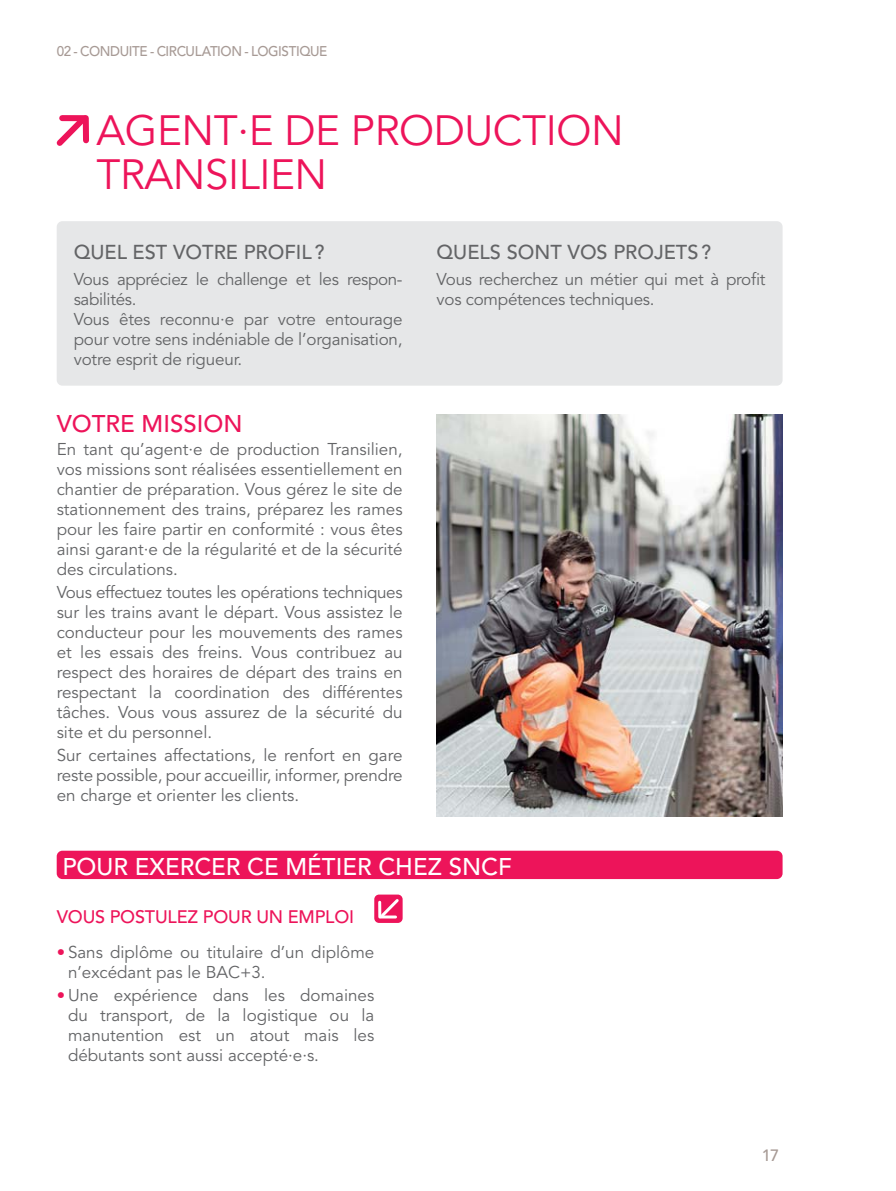
<style>
.page{position:relative;width:896px;height:1191px;background:#fff}
.page>*{position:absolute;margin:0;border:0;box-sizing:border-box;transform-origin:0 0}
.t1{font:42px/44px "Avenir LT Std";letter-spacing:-.01em;color:#ed145a}
.t2{font:500 24px "Avenir LT Std";color:#fff}
.t3{font:500 24px "Avenir LT Std";color:#ed145a}
.t4{font:500 20px "Avenir LT Std";color:#636466}
.t5{font:500 18px "Avenir LT Std";letter-spacing:-.01em;color:#ed145a}
.t6{font:17px/20px "Avenir LT Std";letter-spacing:-.01em;color:#636466;text-align:justify}
.t7{font:500 16.4px "Avenir LT Std";color:#a79a95}
.t8{font:500 14px "Avenir LT Std";letter-spacing:-.03em;color:#a79a95;scale:.96 1}
.s1{font-weight:500;font-size:16.8px;color:#ed145a}
</style>
<div class="page">
<svg style="left:56px;top:115px;width:33px;height:31px"></svg>
<div style="left:62px;top:115px;width:23px;height:6px;background:#ed145a"></div>
<img style="left:437px;top:414px;width:345px;height:402px">
<div style="left:57px;top:221px;width:725px;height:165px;background:#e6e7e8;border-radius:6px"></div>
<div style="left:57px;top:850px;width:725px;height:29px;background:#ed145a;border-radius:6px"></div>
<div style="left:374px;top:894px;width:29px;height:29px;background:#ed145a;border-radius:5px"></div>
<svg style="left:378px;top:899px;width:21px;height:20px"></svg>
<hr style="left:381px;top:915px;width:14px;height:3px;background:#fff">
<p class="t8" style="left:57px;top:45px;width:284px">02 - CONDUITE - CIRCULATION - LOGISTIQUE</p>
<h1 class="t1" style="left:96px;top:112px;width:529px">AGENT·E DE PRODUCTION<br>TRANSILIEN</h1>
<p class="t4" style="left:74px;top:243px;width:252px">QUEL EST VOTRE PROFIL ?</p>
<p class="t6" style="left:74px;top:270px;width:330px;text-align:left">Vous appréciez le challenge et les respon&shy;sabilités.<br>Vous êtes reconnu·e par votre entourage pour votre sens indéniable de l’organisation, votre esprit de rigueur.</p>
<h2 class="t3" style="left:57px;top:413px;width:187px">VOTRE MISSION</h2>
<p class="t6" style="left:57px;top:440px;width:347px">En tant qu’agent·e de production Transilien, vos missions sont réalisées essentiellement en chantier de préparation. Vous gérez le site de stationnement des trains, préparez les rames pour les faire partir en conformité : vous êtes ainsi garant·e de la régularité et de la sécurité des circulations.</p>
<p class="t6" style="left:57px;top:583px;width:347px">Vous effectuez toutes les opérations techniques sur les trains avant le départ. Vous assistez le conducteur pour les mouvements des rames et les essais des freins. Vous contribuez au respect des horaires de départ des trains en respectant la coordination des différentes tâches. Vous vous assurez de la sécurité du site et du personnel.</p>
<p class="t6" style="left:57px;top:746px;width:347px">Sur certaines affectations, le renfort en gare reste possible, pour accueillir, informer, prendre en charge et orienter les clients.</p>
<p class="t4" style="left:437px;top:243px;width:276px">QUELS SONT VOS PROJETS ?</p>
<p class="t6" style="left:437px;top:270px;width:330px">Vous recherchez un métier qui met à profit vos compétences techniques.</p>
<h2 class="t2" style="left:62px;top:856px;width:451px">POUR EXERCER CE MÉTIER CHEZ SNCF</h2>
<p class="t5" style="left:57px;top:909px;width:299px">VOUS POSTULEZ POUR UN EMPLOI</p>
<p class="t6" style="left:68px;top:944px;width:308px;text-indent:-11px"><span class="s1">•</span> Sans diplôme ou titulaire d’un diplôme n’excédant pas le BAC+3.</p>
<p class="t6" style="left:68px;top:986px;width:308px;text-indent:-11px"><span class="s1">•</span> Une expérience dans les domaines du transport, de la logistique ou la manutention est un atout mais les débutants sont aussi accepté·e·s.</p>
<p class="t7" style="left:762px;top:1148px;width:19px">17</p>
</div>
